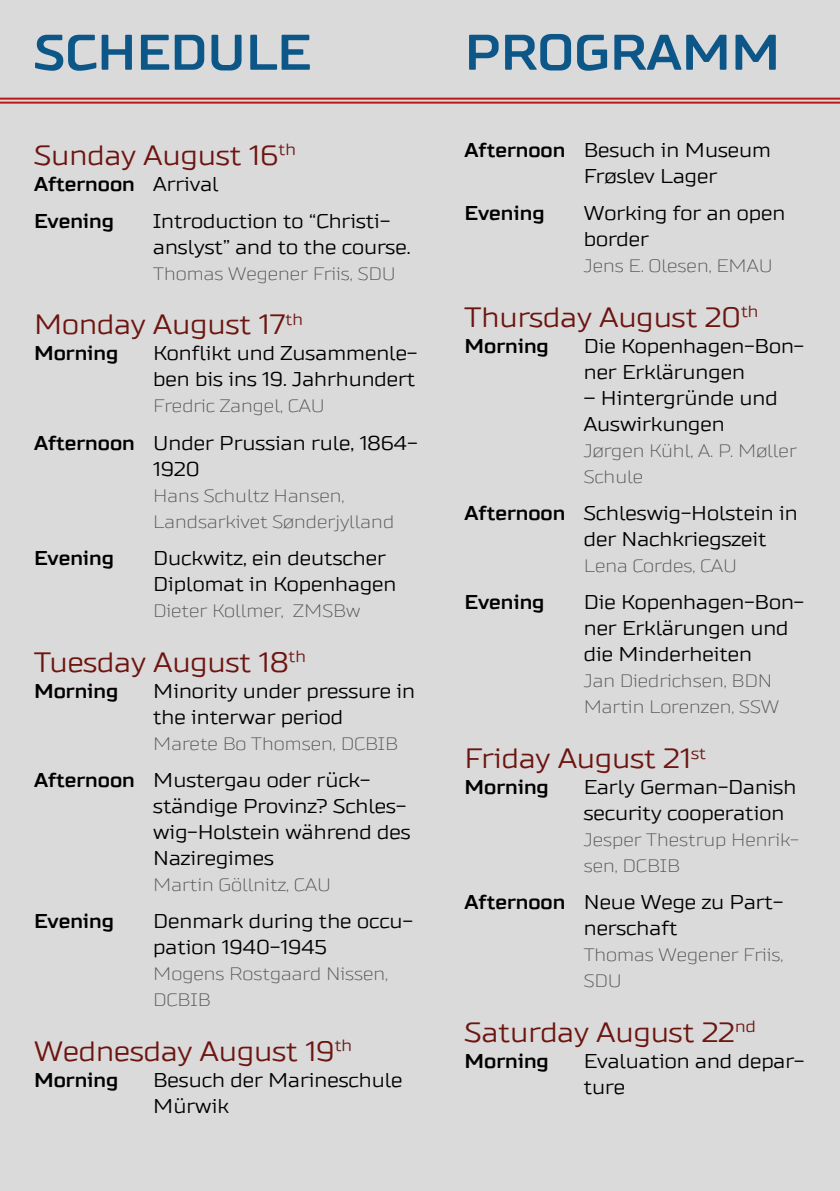
<style>
.page{position:relative;width:840px;height:1191px;background:#fff}
.page>*{position:absolute;margin:0;border:0;box-sizing:border-box;transform-origin:0 0}
.t1{font:700 50px "TT Russo Sans";color:#0d5788}
.t2{font:28px "TT Russo Sans";color:#6d1510}
.t3{font:20px/26px "TT Russo Sans";color:#000}
.t4{font:700 20px/37.4px "TT Russo Sans";color:#000}
.t5{font:300 18px/26px "TT Russo Sans";color:#575756}
.s1{font-weight:400}
.s2{font-weight:700}
</style>
<div class="page">
<div style="left:0;top:0;width:839px;height:1191px;background:#dadada"></div>
<hr style="left:0;top:98px;width:839px;height:2px;background:#ba1818">
<hr style="left:0;top:102px;width:839px;height:2px;background:#ba1818">
<h1 class="t1" style="left:34px;top:19px;width:273px">Schedule</h1>
<h2 class="t2" style="left:34px;top:136px;width:263px">Sunday August 16<sup>th</sup></h2>
<p class="t4" style="left:34px;top:165px;width:186px">Afternoon <span class="s1">Arrival<br></span>Evening</p>
<p class="t3" style="left:153px;top:208px;width:258px">Introduction to “Christi&shy;anslyst” and to the course.</p>
<p class="t5" style="left:153px;top:260px;width:244px">Thomas Wegener Friis, SDU</p>
<h2 class="t2" style="left:34px;top:306px;width:270px">M onday August 17<sup>th</sup></h2>
<p class="t4" style="left:34px;top:335px;width:86px">Morning</p>
<p class="t3" style="left:153px;top:340px;width:265px">Konflikt und Zusammenle&shy;ben bis ins 19. Jahrhundert</p>
<p class="t5" style="left:153px;top:393px;width:173px">Fredric Zangel, CAU</p>
<p class="t3" style="left:153px;top:430px;width:266px;text-indent:-119px"><span class="s2">Afternoon</span> U nder Prussian rule, 1864-<br>1920</p>
<p class="t5" style="left:153px;top:482px;width:242px">Hans Schultz Hansen,<br>Landsarkivet Sønderjylland</p>
<p class="t4" style="left:34px;top:540px;width:81px">Evening</p>
<p class="t3" style="left:153px;top:545px;width:244px">Duckwitz, ein deutscher<br>Diplomat in Kopenhagen</p>
<p class="t5" style="left:153px;top:597px;width:208px">Dieter Kollmer, ZMSBw</p>
<h2 class="t2" style="left:34px;top:643px;width:273px">Tuesday August 18<sup>th</sup></h2>
<p class="t4" style="left:34px;top:672px;width:112px">Morning <span class="s1">M</span></p>
<p class="t3" style="left:153px;top:677px;width:263px;text-indent:20px">inority under pressure in the interwar period</p>
<p class="t5" style="left:153px;top:730px;width:246px">Marete Bo Thomsen, DCBIB</p>
<p class="t3" style="left:153px;top:767px;width:259px;text-indent:-119px"><span class="s2">Afternoon</span> M ustergau oder rück&shy;ständige Provinz? Schles&shy;wig-Holstein während des<br>Naziregimes</p>
<p class="t5" style="left:153px;top:871px;width:179px">Martin Göllnitz, CAU</p>
<p class="t4" style="left:34px;top:903px;width:81px">Evening</p>
<p class="t3" style="left:153px;top:908px;width:261px">Denmark during the occu&shy;pation 1940-1945</p>
<p class="t5" style="left:153px;top:960px;width:236px">Mogens Rostgaard Nissen,<br>DCBIB</p>
<h2 class="t2" style="left:34px;top:1032px;width:319px">Wednesday August 19<sup>th</sup></h2>
<p class="t4" style="left:34px;top:1061px;width:86px">Morning</p>
<p class="t3" style="left:153px;top:1066px;width:251px">Besuch der Marineschule<br>Mürwik</p>
<h1 class="t1" style="left:464px;top:19px;width:317px">Programm</h1>
<p class="t3" style="left:583px;top:137px;width:189px;text-indent:-119px"><span class="s2">Afternoon</span> Besuch in M useum<br>Frøslev Lager</p>
<p class="t4" style="left:464px;top:195px;width:81px">Evening</p>
<p class="t3" style="left:583px;top:200px;width:203px">Working for an open border</p>
<p class="t5" style="left:583px;top:253px;width:190px">Jens E. Olesen, EMAU</p>
<h2 class="t2" style="left:464px;top:298px;width:295px">Thursday August 20<sup>th</sup></h2>
<p class="t4" style="left:464px;top:327px;width:86px">Morning</p>
<p class="t3" style="left:583px;top:333px;width:222px">Die Kopenhagen-Bon&shy;ner Erklärungen</p>
<p class="t3" style="left:583px;top:385px;width:195px">– Hintergründe und<br>Auswirkungen</p>
<p class="t5" style="left:583px;top:437px;width:214px">Jørgen Kühl, A. P. Møller<br>Schule</p>
<p class="t3" style="left:583px;top:500px;width:215px;text-indent:-119px"><span class="s2">Afternoon</span> Schleswig-H olstein in der Nachkriegszeit</p>
<p class="t5" style="left:583px;top:552px;width:155px">Lena Cordes, CAU</p>
<p class="t4" style="left:464px;top:584px;width:81px">Evening</p>
<p class="t3" style="left:583px;top:589px;width:222px">Die Kopenhagen-Bon&shy;ner Erklärungen und die Minderheiten</p>
<p class="t5" style="left:583px;top:668px;width:197px">Jan Diedrichsen, BDN<br>Martin Lorenzen, SSW</p>
<h2 class="t2" style="left:464px;top:739px;width:243px">Friday August 21<sup>st</sup></h2>
<p class="t3" style="left:583px;top:774px;width:214px;text-indent:-119px"><span class="s2">Morning</span> Early German-Danish security cooperation</p>
<p class="t5" style="left:583px;top:826px;width:217px">Jesper Thestrup Henrik&shy;sen, DCBIB</p>
<p class="t3" style="left:583px;top:889px;width:201px;text-indent:-119px"><span class="s2">Afternoon</span> Neue Wege zu Part&shy;nerschaft</p>
<p class="t5" style="left:583px;top:941px;width:201px">Thomas Wegener Friis,<br>SDU</p>
<h2 class="t2" style="left:464px;top:1013px;width:292px">Saturday August 22<sup>nd</sup></h2>
<p class="t3" style="left:583px;top:1047px;width:222px;text-indent:-119px"><span class="s2">Morning</span> Evaluation and depar&shy;ture</p>
</div>
